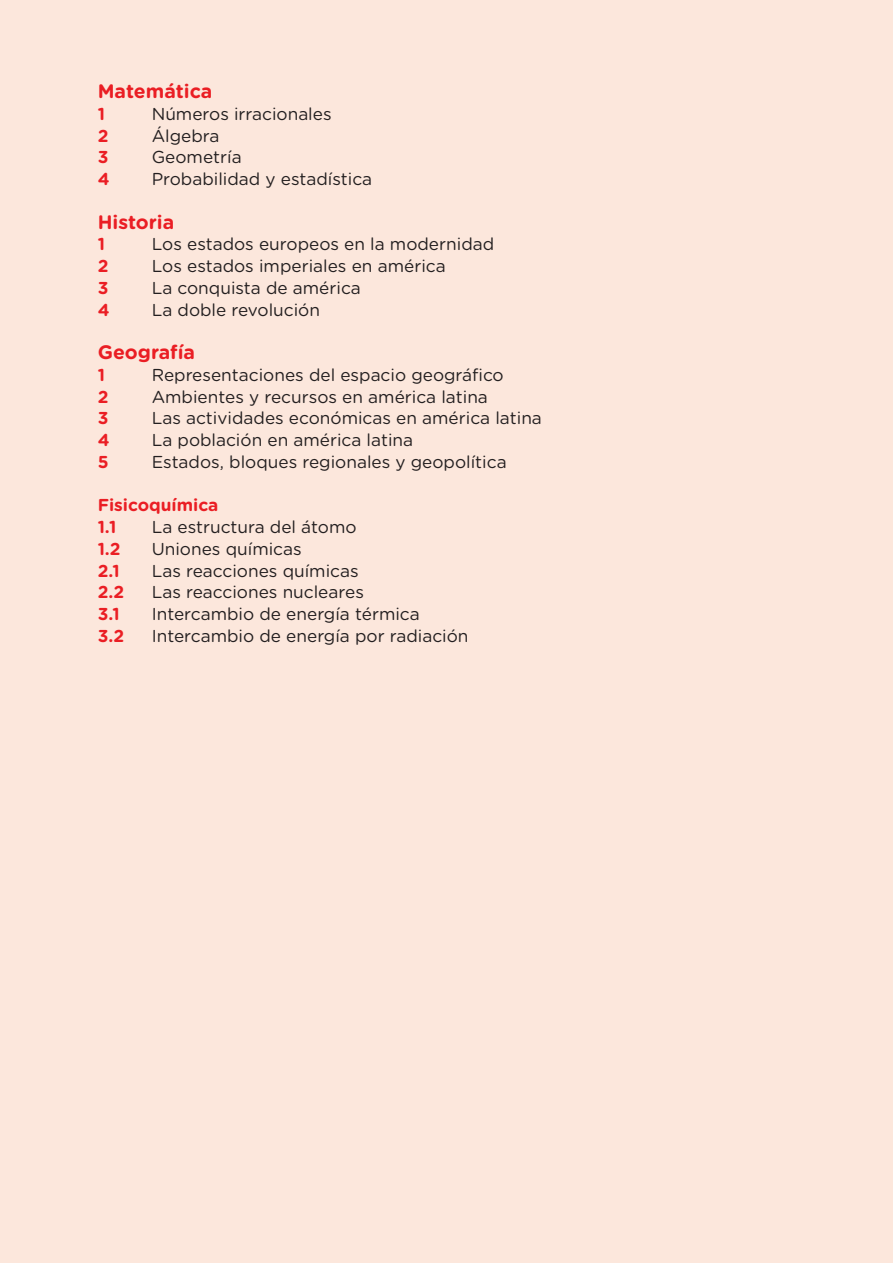
<style>
.page{position:relative;width:893px;height:1263px;background:#fce7dc}
.page>*{position:absolute;margin:0;border:0;box-sizing:border-box;transform-origin:0 0}
.t1{font:700 19.5px "Gotham Rounded";color:#ea1e24}
.t2{font:17.25px "Gotham Rounded";color:#231f20}
.t3{font:700 17.25px/21.8px "Gotham Rounded";color:#ea1e24}
</style>
<div class="page">
<p class="t1" style="left:98px;top:77px;width:116px">Matemática</p>
<p class="t3" style="left:98px;top:102px;width:9px">1</p>
<p class="t2" style="left:152px;top:102px;width:181px">Números irracionales</p>
<p class="t3" style="left:98px;top:124px;width:12px">2</p>
<p class="t2" style="left:152px;top:124px;width:69px">Álgebra</p>
<p class="t3" style="left:98px;top:146px;width:12px">3</p>
<p class="t2" style="left:152px;top:145px;width:91px">Geometría</p>
<p class="t3" style="left:98px;top:167px;width:13px">4</p>
<p class="t2" style="left:152px;top:167px;width:222px">Probabilidad y estadística</p>
<p class="t1" style="left:98px;top:207px;width:78px">Historia</p>
<p class="t3" style="left:98px;top:233px;width:9px">1</p>
<p class="t2" style="left:152px;top:232px;width:344px">Los estados europeos en la modernidad</p>
<p class="t3" style="left:98px;top:254px;width:12px">2</p>
<p class="t2" style="left:152px;top:254px;width:295px">Los estados imperiales en américa</p>
<p class="t3" style="left:98px;top:276px;width:12px">3</p>
<p class="t2" style="left:152px;top:276px;width:211px">La conquista de américa</p>
<p class="t3" style="left:98px;top:298px;width:13px">4</p>
<p class="t2" style="left:152px;top:298px;width:170px">La doble revolución</p>
<p class="t1" style="left:98px;top:338px;width:99px">Geografía</p>
<p class="t3" style="left:98px;top:363px;width:9px">1</p>
<p class="t2" style="left:152px;top:363px;width:354px">Representaciones del espacio geográfico</p>
<p class="t3" style="left:98px;top:385px;width:12px">2</p>
<p class="t2" style="left:152px;top:385px;width:338px">Ambientes y recursos en américa latina</p>
<p class="t3" style="left:98px;top:407px;width:12px">3</p>
<p class="t2" style="left:152px;top:406px;width:392px">Las actividades económicas en américa latina</p>
<p class="t3" style="left:98px;top:428px;width:13px">4</p>
<p class="t2" style="left:152px;top:428px;width:263px">La población en américa latina</p>
<p class="t3" style="left:98px;top:450px;width:12px">5</p>
<p class="t2" style="left:152px;top:450px;width:356px">Estados, bloques regionales y geopolítica</p>
<p class="t3" style="left:98px;top:494px;width:122px">Fisicoquímica<br>1.1</p>
<p class="t2" style="left:152px;top:515px;width:206px">La estructura del átomo</p>
<p class="t3" style="left:98px;top:537px;width:24px">1.2</p>
<p class="t2" style="left:152px;top:537px;width:151px">Uniones químicas</p>
<p class="t3" style="left:98px;top:559px;width:24px">2.1</p>
<p class="t2" style="left:152px;top:559px;width:208px">Las reacciones químicas</p>
<p class="t3" style="left:98px;top:581px;width:28px">2.2</p>
<p class="t2" style="left:152px;top:580px;width:214px">Las reacciones nucleares</p>
<p class="t3" style="left:98px;top:602px;width:24px">3.1</p>
<p class="t2" style="left:152px;top:602px;width:270px">Intercambio de energía térmica</p>
<p class="t3" style="left:98px;top:624px;width:28px">3.2</p>
<p class="t2" style="left:152px;top:624px;width:318px">Intercambio de energía por radiación</p>
</div>
